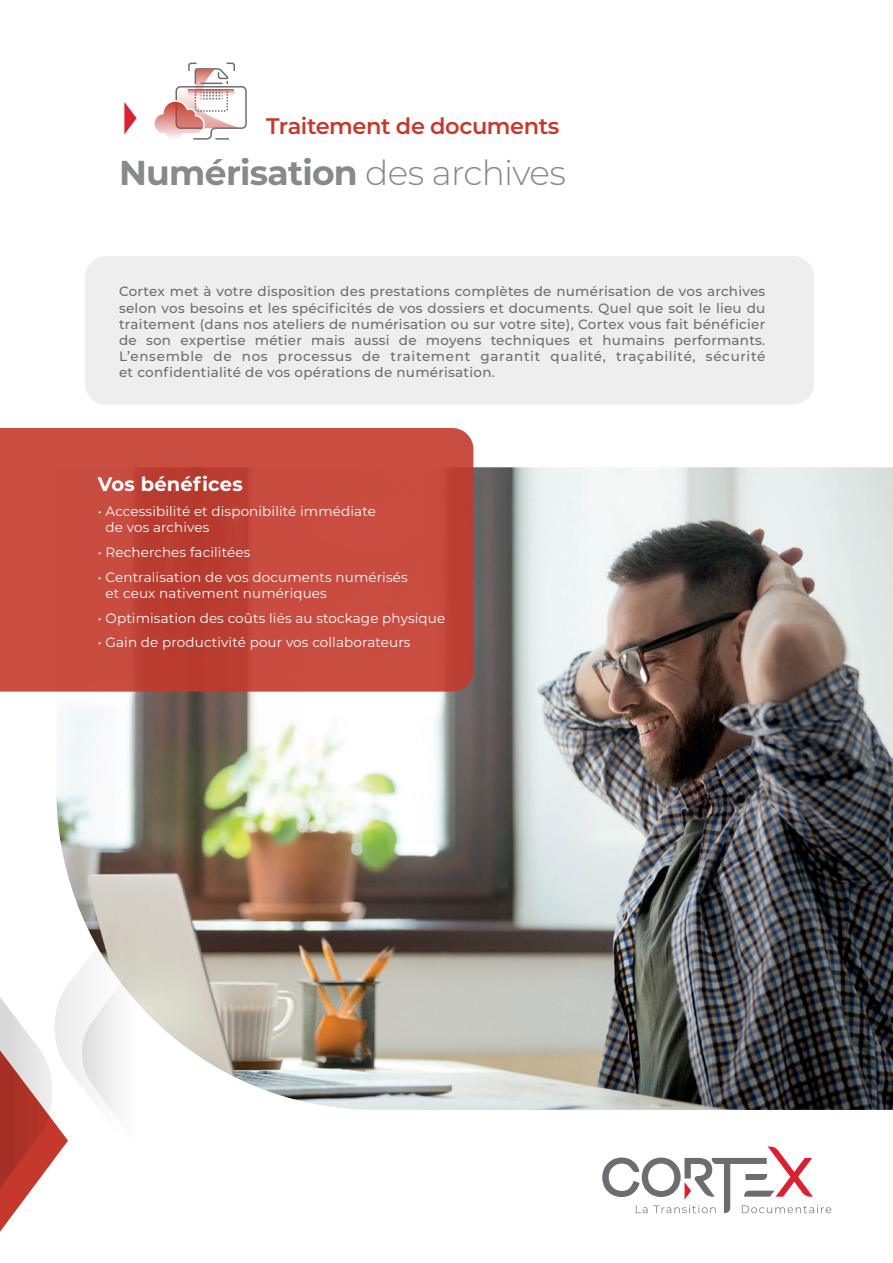
<style>
.page{position:relative;width:893px;height:1263px;background:#fff}
.page>*{position:absolute;margin:0;border:0;box-sizing:border-box;transform-origin:0 0}
.t1{font:700 34.5px "Montserrat";letter-spacing:-.02em;color:#87898c}
.t2{font:600 22.5px "Montserrat";letter-spacing:-.02em;color:#c4392c}
.t3{font:700 19.5px "Montserrat";letter-spacing:.01em;color:#fff}
.t4{font:500 13.5px/16.2px "Montserrat";letter-spacing:.02em;color:#6c6d70;text-align:justify}
.t5{font:13.5px/16.2px "Montserrat";letter-spacing:.01em;color:#fff}
.s1{font-weight:300}
</style>
<div class="page">
<img style="left:56px;top:467px;width:837px;height:643px">
<svg style="left:0;top:428px;width:473px;height:264px;background:#c5483d"></svg>
<svg style="left:602px;top:1146px;width:229px;height:67px"></svg>
<div style="left:85px;top:256px;width:729px;height:149px;background:#eeeeef;border-radius:21px"></div>
<svg style="left:0;top:889px;width:168px;height:343px"></svg>
<svg style="left:124px;top:102px;width:13px;height:32px"></svg>
<svg style="left:154px;top:63px;width:93px;height:77px"></svg>
<h2 class="t2" style="left:266px;top:110px;width:295px">Traitement de documents</h2>
<h1 class="t1" style="left:119px;top:148px;width:448px">Numérisation <span class="s1">des archives</span></h1>
<p class="t4" style="left:119px;top:283px;width:648px">Cortex met à votre disposition des prestations complètes de numérisation de vos archives selon vos besoins et les spécificités de vos dossiers et documents. Quel que soit le lieu du traitement (dans nos ateliers de numérisation ou sur votre site), Cortex vous fait bénéficier de son expertise métier mais aussi de moyens techniques et humains performants.<br>L’ensemble de nos processus de traitement garantit qualité, traçabilité, sécurité et confidentialité de vos opérations de numérisation.</p>
<h3 class="t3" style="left:98px;top:470px;width:146px">Vos bénéfices</h3>
<p class="t5" style="left:106px;top:503px;width:272px;text-indent:-8px">• Accessibilité et disponibilité immédiate de vos archives</p>
<p class="t5" style="left:98px;top:543px;width:154px">• Recherches facilitées</p>
<p class="t5" style="left:106px;top:568px;width:304px;text-indent:-8px">• Centralisation de vos documents numérisés et ceux nativement numériques</p>
<p class="t5" style="left:98px;top:609px;width:349px">• Optimisation des coûts liés au stockage physique</p>
<p class="t5" style="left:98px;top:634px;width:314px">• Gain de productivité pour vos collaborateurs</p>
</div>
